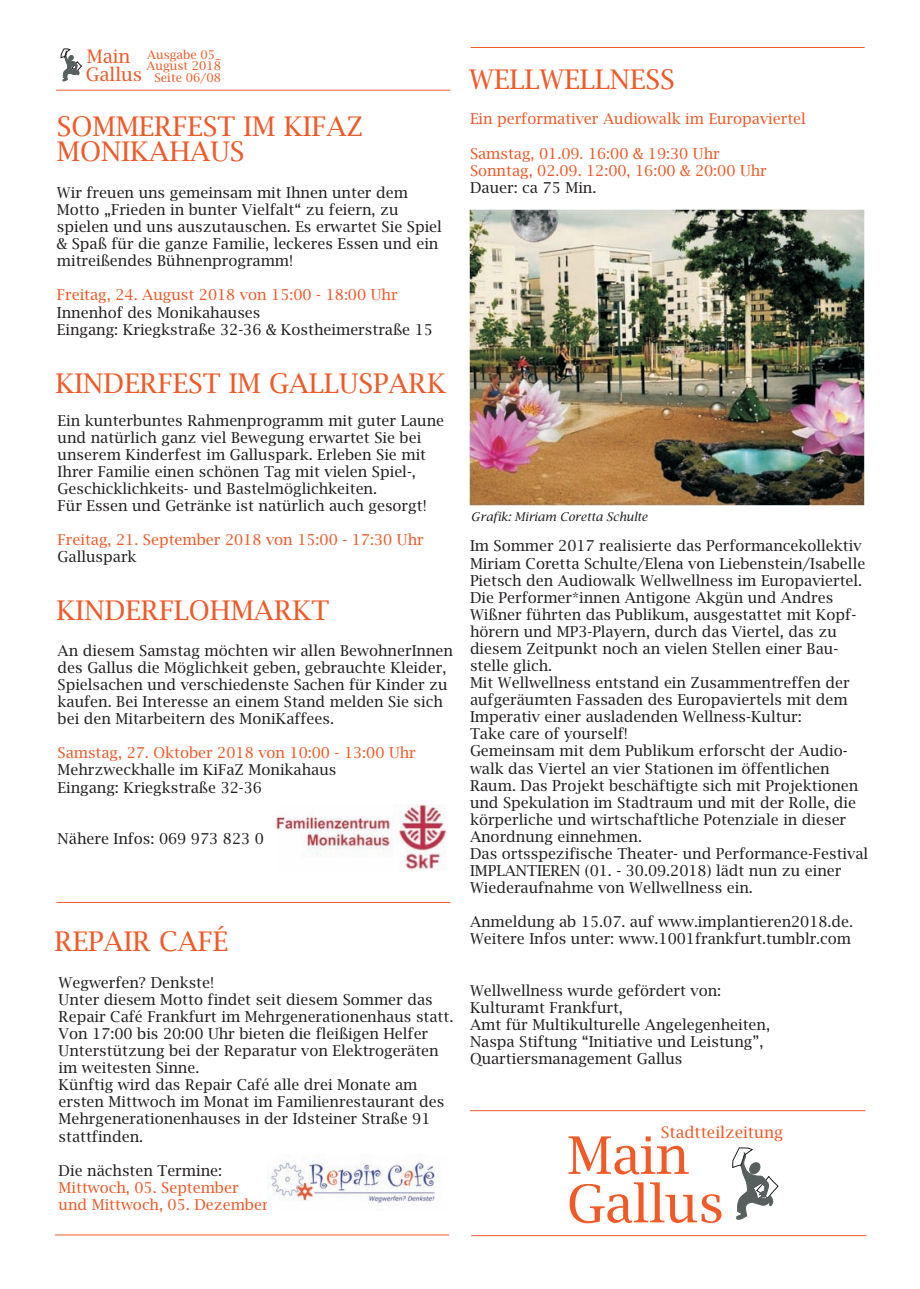
<style>
.page{position:relative;width:920px;height:1289px;background:#fff}
.page>*{position:absolute;margin:0;border:0;box-sizing:border-box;transform-origin:0 0}
.t1{font:51.75px "Lucida Bright";color:#f15927}
.t2{font:27px/25.8px "Lucida Bright";color:#f15927}
.t3{font:18.6px "Lucida Bright";color:#f15927}
.t4{font:15.9px "Lucida Bright";color:#f15927}
.t5{font:15px/17.1px "Lucida Bright";color:#231f20}
.t6{font:15px/17.1px "Lucida Bright";color:#f15927}
.t7{font:12px/11.6px "Lucida Bright";color:#f15927;text-align:right}
.t8{font:italic 12px "Lucida Bright";color:#231f20}
.s1{font-size:18.6px}
</style>
<div class="page">
<img style="left:276px;top:804px;width:170px;height:66px">
<svg style="left:61px;top:48px;width:21px;height:33px"></svg>
<svg style="left:56px;top:89px;width:395px;height:2px"></svg>
<svg style="left:732px;top:1147px;width:46px;height:72px"></svg>
<svg style="left:471px;top:1235px;width:396px;height:1px"></svg>
<svg style="left:470px;top:1110px;width:396px;height:1px"></svg>
<img style="left:469px;top:209px;width:395px;height:297px">
<svg style="left:470px;top:47px;width:395px;height:1px"></svg>
<svg style="left:56px;top:902px;width:395px;height:1px"></svg>
<img style="left:268px;top:1154px;width:171px;height:52px">
<svg style="left:55px;top:1234px;width:395px;height:1px"></svg>
<p class="t7" style="left:87px;top:49px;width:136px"><span class="s1">Main</span> Ausgabe 05_<br>August 2018<br>Seite 06/08</p>
<h2 class="t2" style="left:57px;top:113px;width:308px">SOMMERFEST IM KIFAZ<br>MONIKAHAUS</h2>
<p class="t5" style="left:57px;top:184px;width:386px">Wir freuen uns gemeinsam mit Ihnen unter dem Motto „Frieden in bunter Vielfalt“ zu feiern, zu spielen und uns auszutauschen. Es erwartet Sie Spiel &amp; Spaß für die ganze Familie, leckeres Essen und ein mitreißendes Bühnenprogramm!</p>
<p class="t5" style="left:57px;top:304px;width:377px">Innenhof des Monikahauses<br>Eingang: Kriegkstraße 32-36 &amp; Kostheimerstraße 15</p>
<p class="t3" style="left:86px;top:64px;width:58px">Gallus</p>
<p class="t6" style="left:57px;top:287px;width:342px">Freitag, 24. August 2018 von 15:00 - 18:00 Uhr</p>
<h2 class="t2" style="left:55px;top:371px;width:392px">KINDERFEST IM GALLUSPARK</h2>
<p class="t5" style="left:58px;top:412px;width:388px">Ein kunterbuntes Rahmenprogramm mit guter Laune und natürlich ganz viel Bewegung erwartet Sie bei unserem Kinderfest im Galluspark. Erleben Sie mit Ihrer Familie einen schönen Tag mit vielen Spiel-, Geschicklichkeits- und Bastelmöglichkeiten.<br>Für Essen und Getränke ist natürlich auch gesorgt!</p>
<p class="t5" style="left:58px;top:548px;width:80px">Galluspark</p>
<p class="t6" style="left:58px;top:531px;width:367px">Freitag, 21. September 2018 von 15:00 - 17:30 Uhr</p>
<h2 class="t2" style="left:56px;top:598px;width:274px">KINDERFLOHMARKT</h2>
<p class="t5" style="left:58px;top:642px;width:397px">An diesem Samstag möchten wir allen BewohnerInnen des Gallus die Möglichkeit geben, gebrauchte Kleider, Spielsachen und verschiedenste Sachen für Kinder zu kaufen. Bei Interesse an einem Stand melden Sie sich bei den Mitarbeitern des MoniKaffees.</p>
<p class="t5" style="left:58px;top:761px;width:280px">Mehrzweckhalle im KiFaZ Monikahaus<br>Eingang: Kriegkstraße 32-36</p>
<p class="t5" style="left:58px;top:830px;width:208px">Nähere Infos: 069 973 823 0</p>
<p class="t6" style="left:58px;top:744px;width:360px">Samstag, 27. Oktober 2018 von 10:00 - 13:00 Uhr</p>
<h2 class="t2" style="left:55px;top:928px;width:175px">REPAIR CAFÉ</h2>
<p class="t5" style="left:59px;top:974px;width:396px">Wegwerfen? Denkste!<br>Unter diesem Motto findet seit diesem Sommer das Repair Café Frankfurt im Mehrgenerationenhaus statt.<br>Von 17:00 bis 20:00 Uhr bieten die fleißigen Helfer Unterstützung bei der Reparatur von Elektrogeräten im weitesten Sinne.<br>Künftig wird das Repair Café alle drei Monate am ersten Mittwoch im Monat im Familienrestaurant des Mehrgenerationenhauses in der Idsteiner Straße 91 stattfinden.</p>
<p class="t5" style="left:59px;top:1161px;width:165px">Die nächsten Termine:</p>
<p class="t6" style="left:59px;top:1179px;width:211px">Mittwoch, 05. September und Mittwoch, 05. Dezember</p>
<h2 class="t2" style="left:469px;top:67px;width:207px">WELLWELLNESS</h2>
<p class="t6" style="left:470px;top:111px;width:337px">Ein performativer Audiowalk im Europaviertel</p>
<p class="t6" style="left:470px;top:145px;width:298px">Samstag, 01.09. 16:00 &amp; 19:30 Uhr<br>Sonntag, 02.09. 12:00, 16:00 &amp; 20:00 Uhr</p>
<p class="t5" style="left:470px;top:179px;width:128px">Dauer: ca 75 Min.</p>
<p class="t8" style="left:471px;top:510px;width:178px">Grafik: Miriam Coretta Schulte</p>
<p class="t5" style="left:470px;top:538px;width:399px">Im Sommer 2017 realisierte das Performancekollektiv Miriam Coretta Schulte/Elena von Liebenstein/Isabelle Pietsch den Audiowalk Wellwellness im Europaviertel.<br>Die Performer*innen Antigone Akgün und Andres Wißner führten das Publikum, ausgestattet mit Kopf&shy;hörern und MP3-Playern, durch das Viertel, das zu diesem Zeitpunkt noch an vielen Stellen einer Bau&shy;stelle glich.<br>Mit Wellwellness entstand ein Zusammentreffen der aufgeräumten Fassaden des Europaviertels mit dem Imperativ einer ausladenden Wellness-Kultur:<br>Take care of yourself!<br>Gemeinsam mit dem Publikum erforscht der Audio&shy;walk das Viertel an vier Stationen im öffentlichen Raum. Das Projekt beschäftigte sich mit Projektionen und Spekulation im Stadtraum und mit der Rolle, die körperliche und wirtschaftliche Potenziale in dieser Anordnung einnehmen.<br>Das ortsspezifische Theater- und Performance-Festival IMPLANTIEREN (01. - 30.09.2018) lädt nun zu einer Wiederaufnahme von Wellwellness ein.</p>
<p class="t5" style="left:470px;top:913px;width:384px">Anmeldung ab 15.07. auf www.implantieren2018.de.<br>Weitere Infos unter: www.1001frankfurt.tumblr.com</p>
<p class="t5" style="left:470px;top:982px;width:301px">Wellwellness wurde gefördert von:<br>Kulturamt Frankfurt,<br>Amt für Multikulturelle Angelegenheiten, Naspa Stiftung “Initiative und Leistung”, Quartiersmanagement Gallus</p>
<p class="t4" style="left:661px;top:1123px;width:124px">Stadtteilzeitung</p>
<h1 class="t1" style="left:567px;top:1125px;width:123px">Main</h1>
<h1 class="t1" style="left:567px;top:1174px;width:159px">Gallus</h1>
</div>
